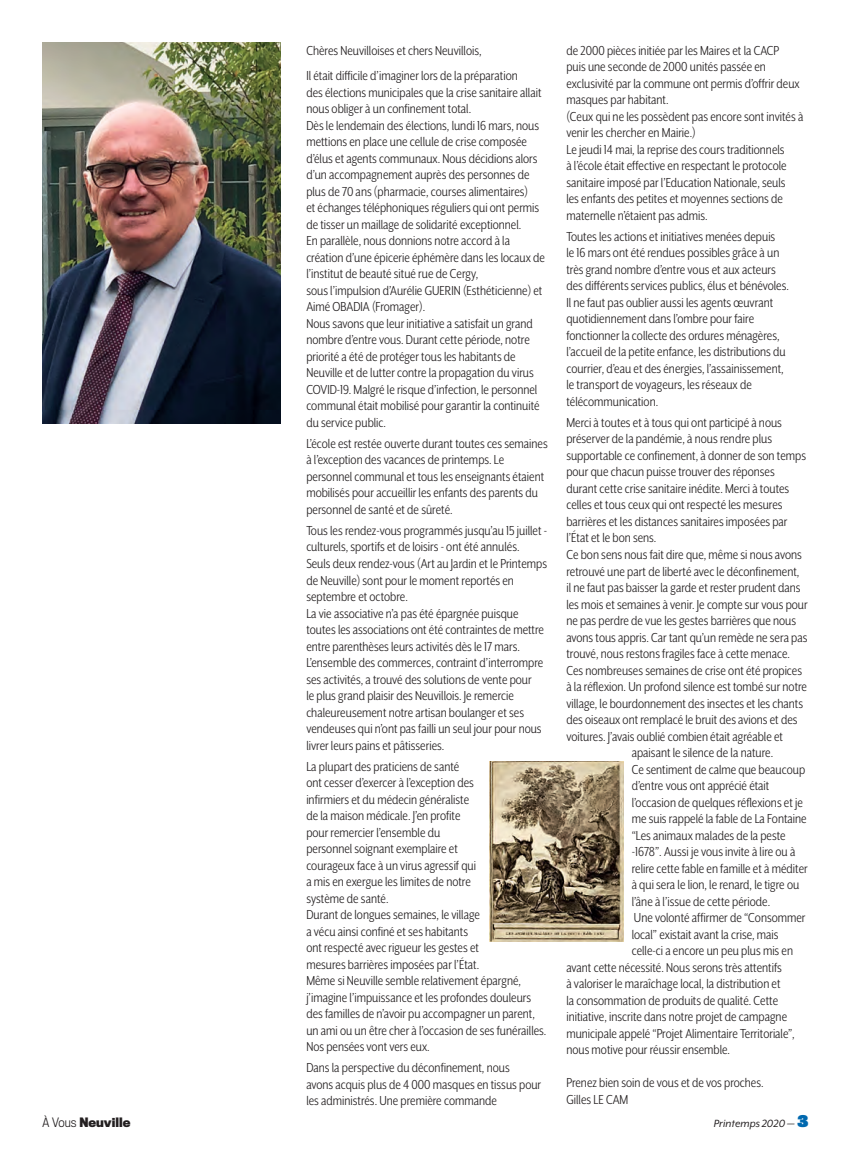
<style>
.page{position:relative;width:851px;height:1149px;background:#fff}
.page>*{position:absolute;margin:0;border:0;box-sizing:border-box;transform-origin:0 0}
.t1{font:15px/16.5px "Mr Eaves XL San Nar OT";color:#231f20}
.t2{font:italic 12px "Mr Eaves XL Mod OT";color:#231f20}
.t3{font:700 12px "Titling Gothic FB Narrow";color:#231f20}
.s1{font-weight:300}
.s2{font-family:"Titling Gothic FB Narrow";font-weight:900;font-style:normal;font-size:15px;color:#0169af}
</style>
<div class="page">
<img style="left:43px;top:43px;width:238px;height:380px">
<img style="left:489px;top:761px;width:134px;height:179px">
<p class="t1" style="left:306px;top:42px;width:177px">Chères Neuvilloises et chers Neuvillois,</p>
<p class="t1" style="left:306px;top:67px;width:213px">Il était difficile d’imaginer lors de la préparation</p>
<p class="t1" style="left:306px;top:84px;width:236px">des élections municipales que la crise sanitaire allait nous obliger à un confinement total.</p>
<p class="t1" style="left:306px;top:117px;width:234px">Dès le lendemain des élections, lundi 16 mars, nous mettions en place une cellule de crise composée d’élus et agents communaux. Nous décidions alors d’un accompagnement auprès des personnes de plus de 70 ans (pharmacie, courses alimentaires)</p>
<p class="t1" style="left:306px;top:199px;width:234px">et échanges téléphoniques réguliers qui ont permis de tisser un maillage de solidarité exceptionnel.</p>
<p class="t1" style="left:306px;top:232px;width:240px">En parallèle, nous donnions notre accord à la création d’une épicerie éphémère dans les locaux de l’institut de beauté situé rue de Cergy,</p>
<p class="t1" style="left:306px;top:282px;width:237px">sous l’impulsion d’Aurélie GUERIN (Esthéticienne) et<br>Aimé OBADIA (Fromager).</p>
<p class="t1" style="left:306px;top:315px;width:235px">Nous savons que leur initiative a satisfait un grand nombre d’entre vous. Durant cette période, notre priorité a été de protéger tous les habitants de Neuville et de lutter contre la propagation du virus COVID-19. Malgré le risque d’infection, le personnel communal était mobilisé pour garantir la continuité du service public.</p>
<p class="t1" style="left:306px;top:435px;width:243px">L’école est restée ouverte durant toutes ces semaines à l’exception des vacances de printemps. Le personnel communal et tous les enseignants étaient mobilisés pour accueillir les enfants des parents du personnel de santé et de sûreté.</p>
<p class="t1" style="left:306px;top:522px;width:242px">Tous les rendez-vous programmés jusqu’au 15 juillet - culturels, sportifs et de loisirs - ont été annulés.</p>
<p class="t1" style="left:306px;top:555px;width:242px">Seuls deux rendez-vous (Art au Jardin et le Printemps de Neuville) sont pour le moment reportés en septembre et octobre.</p>
<p class="t1" style="left:306px;top:604px;width:239px">La vie associative n’a pas été épargnée puisque toutes les associations ont été contraintes de mettre entre parenthèses leurs activités dès le 17 mars.</p>
<p class="t1" style="left:306px;top:654px;width:238px">L’ensemble des commerces, contraint d’interrompre ses activités, a trouvé des solutions de vente pour le plus grand plaisir des Neuvillois. Je remercie chaleureusement notre artisan boulanger et ses vendeuses qui n’ont pas failli un seul jour pour nous livrer leurs pains et pâtisseries.</p>
<p class="t1" style="left:306px;top:757px;width:171px">La plupart des praticiens de santé ont cesser d’exercer à l’exception des infirmiers et du médecin généraliste de la maison médicale. J’en profite pour remercier l’ensemble du personnel soignant exemplaire et courageux face à un virus agressif qui a mis en exergue les limites de notre système de santé.</p>
<p class="t1" style="left:306px;top:906px;width:175px">Durant de longues semaines, le village a vécu ainsi confiné et ses habitants ont respecté avec rigueur les gestes et mesures barrières imposées par l’État.</p>
<p class="t1" style="left:306px;top:972px;width:241px">Même si Neuville semble relativement épargné, j’imagine l’impuissance et les profondes douleurs des familles de n’avoir pu accompagner un parent, un ami ou un être cher à l’occasion de ses funérailles.<br>Nos pensées vont vers eux.</p>
<p class="t1" style="left:306px;top:1059px;width:205px">Dans la perspective du déconfinement, nous</p>
<p class="t1" style="left:306px;top:1075px;width:236px">avons acquis plus de 4 000 masques en tissus pour les administrés. Une première commande</p>
<p class="t1" style="left:566px;top:42px;width:214px">de 2000 pièces initiée par les Maires et la CACP</p>
<p class="t1" style="left:566px;top:58px;width:235px">puis une seconde de 2000 unités passée en exclusivité par la commune ont permis d’offrir deux masques par habitant.</p>
<p class="t1" style="left:566px;top:108px;width:238px">(Ceux qui ne les possèdent pas encore sont invités à venir les chercher en Mairie.)</p>
<p class="t1" style="left:566px;top:141px;width:222px">Le jeudi 14 mai, la reprise des cours traditionnels à l’école était effective en respectant le protocole sanitaire imposé par l’Education Nationale, seuls les enfants des petites et moyennes sections de maternelle n’étaient pas admis.</p>
<p class="t1" style="left:566px;top:228px;width:210px">Toutes les actions et initiatives menées depuis</p>
<p class="t1" style="left:566px;top:244px;width:224px">le 16 mars ont été rendues possibles grâce à un très grand nombre d’entre vous et aux acteurs des différents services publics, élus et bénévoles.<br>Il ne faut pas oublier aussi les agents œuvrant quotidiennement dans l’ombre pour faire fonctionner la collecte des ordures ménagères, l’accueil de la petite enfance, les distributions du courrier, d’eau et des énergies, l’assainissement, le transport de voyageurs, les réseaux de télécommunication.</p>
<p class="t1" style="left:566px;top:414px;width:241px">Merci à toutes et à tous qui ont participé à nous préserver de la pandémie, à nous rendre plus supportable ce confinement, à donner de son temps pour que chacun puisse trouver des réponses</p>
<p class="t1" style="left:566px;top:480px;width:224px">durant cette crise sanitaire inédite. Merci à toutes celles et tous ceux qui ont respecté les mesures barrières et les distances sanitaires imposées par l’État et le bon sens.</p>
<p class="t1" style="left:566px;top:546px;width:243px">Ce bon sens nous fait dire que, même si nous avons retrouvé une part de liberté avec le déconfinement, il ne faut pas baisser la garde et rester prudent dans les mois et semaines à venir. Je compte sur vous pour ne pas perdre de vue les gestes barrières que nous avons tous appris. Car tant qu’un remède ne sera pas trouvé, nous restons fragiles face à cette menace.</p>
<p class="t1" style="left:566px;top:661px;width:237px">Ces nombreuses semaines de crise ont été propices</p>
<p class="t1" style="left:566px;top:678px;width:242px">à la réflexion. Un profond silence est tombé sur notre</p>
<p class="t1" style="left:566px;top:694px;width:238px">village, le bourdonnement des insectes et les chants</p>
<p class="t1" style="left:566px;top:711px;width:232px">des oiseaux ont remplacé le bruit des avions et des</p>
<p class="t1" style="left:566px;top:727px;width:218px">voitures. J’avais oublié combien était agréable et</p>
<p class="t1" style="left:631px;top:744px;width:143px">apaisant le silence de la nature.</p>
<p class="t1" style="left:631px;top:760px;width:177px">Ce sentiment de calme que beaucoup d’entre vous ont apprécié était l’occasion de quelques réflexions et je me suis rappelé la fable de La Fontaine “Les animaux malades de la peste -1678”. Aussi je vous invite à lire ou à relire cette fable en famille et à méditer à qui sera le lion, le renard, le tigre ou l’âne à l’issue de cette période.</p>
<p class="t1" style="left:633px;top:909px;width:173px">Une volonté affirmer de “Consommer</p>
<p class="t1" style="left:631px;top:925px;width:148px">local” existait avant la crise, mais</p>
<p class="t1" style="left:631px;top:942px;width:163px">celle-ci a encore un peu plus mis en</p>
<p class="t1" style="left:566px;top:958px;width:217px">avant cette nécessité. Nous serons très attentifs</p>
<p class="t1" style="left:566px;top:975px;width:216px">à valoriser le maraîchage local, la distribution et</p>
<p class="t1" style="left:566px;top:991px;width:213px">la consommation de produits de qualité. Cette</p>
<p class="t1" style="left:566px;top:1008px;width:222px">initiative, inscrite dans notre projet de campagne</p>
<p class="t1" style="left:566px;top:1024px;width:230px">municipale appelé “Projet Alimentaire Territoriale”,</p>
<p class="t1" style="left:566px;top:1041px;width:165px">nous motive pour réussir ensemble.</p>
<p class="t1" style="left:566px;top:1074px;width:199px">Prenez bien soin de vous et de vos proches.</p>
<p class="t1" style="left:566px;top:1090px;width:63px">Gilles LE CAM</p>
<p class="t3" style="left:43px;top:1114px;width:89px"><span class="s1">À Vous</span> Neuville</p>
<p class="t2" style="left:713px;top:1116px;width:96px">Printemps 2020 — <span class="s2">3</span></p>
</div>
